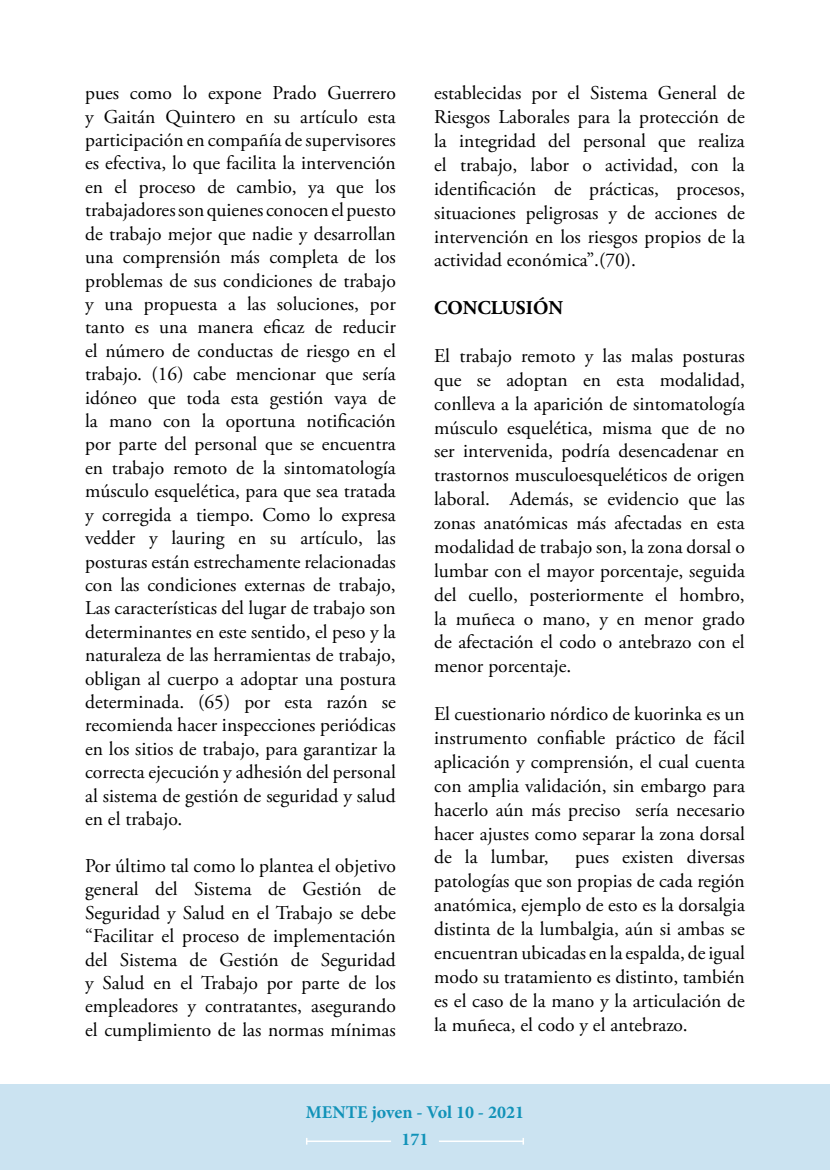
<style>
.page{position:relative;width:830px;height:1170px;background:#fff}
.page>*{position:absolute;margin:0;border:0;box-sizing:border-box;transform-origin:0 0}
.t1{font:19.5px/23.4px "Adobe Garamond Pro";color:#000;text-align:justify}
.t2{font:700 19.5px "Adobe Garamond Pro";color:#000}
.t3{font:700 18px/26.5px "Minion Pro";color:#1192b8;text-align:center}
</style>
<div class="page">
<div style="left:0;top:1084px;width:829px;height:85px;background:#cbe3f1"></div>
<hr style="left:306px;top:1140px;width:85px;height:1px;background:#fff">
<hr style="left:438px;top:1140px;width:85px;height:1px;background:#fff">
<p class="t1" style="left:85px;top:82px;width:312px">pues como lo expone Prado Guerrero y Gaitán Quintero en su artículo esta participación en compañía de supervisores es efectiva, lo que facilita la intervención en el proceso de cambio, ya que los trabajadores son quienes conocen el puesto de trabajo mejor que nadie y desarrollan una comprensión más completa de los problemas de sus condiciones de trabajo y una propuesta a las soluciones, por tanto es una manera eficaz de reducir el número de conductas de riesgo en el trabajo. (16) cabe mencionar que sería idóneo que toda esta gestión vaya de la mano con la oportuna notificación por parte del personal que se encuentra en trabajo remoto de la sintomatología músculo esquelética, para que sea tratada y corregida a tiempo. Como lo expresa vedder y lauring en su artículo, las posturas están estrechamente relacionadas con las condiciones externas de trabajo, Las características del lugar de trabajo son determinantes en este sentido, el peso y la naturaleza de las herramientas de trabajo, obligan al cuerpo a adoptar una postura determinada. (65) por esta razón se recomienda hacer inspecciones periódicas en los sitios de trabajo, para garantizar la correcta ejecución y adhesión del personal al sistema de gestión de seguridad y salud en el trabajo.</p>
<p class="t1" style="left:85px;top:854px;width:312px">Por último tal como lo plantea el objetivo general del Sistema de Gestión de Seguridad y Salud en el Trabajo se debe “Facilitar el proceso de implementación del Sistema de Gestión de Seguridad y Salud en el Trabajo por parte de los empleadores y contratantes, asegurando el cumplimiento de las normas mínimas</p>
<p class="t1" style="left:434px;top:82px;width:312px;line-height:23.9px">establecidas por el Sistema General de Riesgos Laborales para la protección de la integridad del personal que realiza el trabajo, labor o actividad, con la identificación de prácticas, procesos, situaciones peligrosas y de acciones de intervención en los riesgos propios de la actividad económica”.(70).</p>
<p class="t2" style="left:434px;top:296px;width:130px">CONCLUSIÓN</p>
<p class="t1" style="left:434px;top:344px;width:312px;line-height:23.9px">El trabajo remoto y las malas posturas que se adoptan en esta modalidad, conlleva a la aparición de sintomatología músculo esquelética, misma que de no ser intervenida, podría desencadenar en trastornos musculoesqueléticos de origen laboral. Además, se evidencio que las zonas anatómicas más afectadas en esta modalidad de trabajo son, la zona dorsal o lumbar con el mayor porcentaje, seguida del cuello, posteriormente el hombro, la muñeca o mano, y en menor grado de afectación el codo o antebrazo con el menor porcentaje.</p>
<p class="t1" style="left:434px;top:702px;width:312px;line-height:23.9px">El cuestionario nórdico de kuorinka es un instrumento confiable práctico de fácil aplicación y comprensión, el cual cuenta con amplia validación, sin embargo para hacerlo aún más preciso sería necesario hacer ajustes como separar la zona dorsal de la lumbar,</p>
<p class="t1" style="left:434px;top:845px;width:312px;line-height:23.9px;text-indent:141px">pues existen diversas patologías que son propias de cada región anatómica, ejemplo de esto es la dorsalgia distinta de la lumbalgia, aún si ambas se encuentran ubicadas en la espalda, de igual modo su tratamiento es distinto, también es el caso de la mano y la articulación de la muñeca, el codo y el antebrazo.</p>
<p class="t3" style="left:306px;top:1098px;width:219px">MENTE joven - Vol 10 - 2021<br>171</p>
</div>
